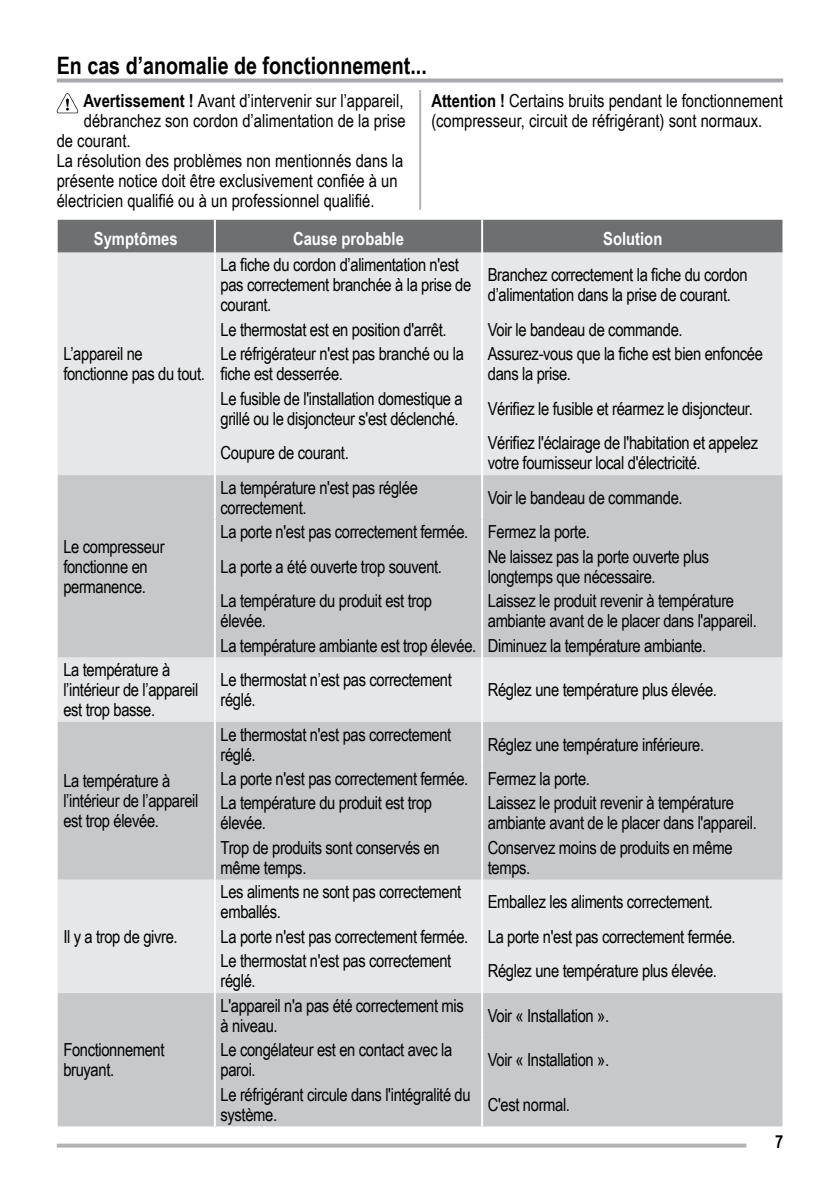
<style>
.page{position:relative;width:840px;height:1191px;background:#fff}
.page>*{position:absolute;margin:0;border:0;box-sizing:border-box;transform-origin:0 0}
.t1{font:700 24px "Arial Narrow";color:#000}
.t2{font:18px/20px "Arial Narrow";letter-spacing:-.02em;color:#000}
.t3{font:18px/20px "Arial Narrow";color:#000}
.t4{font:700 18px "Arial Narrow";color:#fff}
.t5{font:700 18px "Arial Narrow";color:#000}
.s1{font-weight:700}
</style>
<div class="page">
<svg style="left:57px;top:1143px;width:689px;height:4px;background:#bebfc1"></svg>
<hr style="left:419px;top:51px;width:2px;height:159px;background:#b2b4b6">
<svg style="left:57px;top:93px;width:21px;height:20px"></svg>
<div style="left:57px;top:51px;width:725px;height:39px;background:#fff"></div>
<svg style="left:57px;top:78px;width:725px;height:4px;background:#b2b3b6"></svg>
<div style="left:58px;top:220px;width:724px;height:33px;background:#6d6f71"></div>
<div style="left:58px;top:253px;width:724px;height:222px;background:#e6e7e8"></div>
<svg style="left:58px;top:475px;width:724px;height:651px;background:#ced0d2"></svg>
<hr style="left:214px;top:220px;width:2px;height:33px;background:#fff">
<hr style="left:481px;top:220px;width:2px;height:33px;background:#fff">
<hr style="left:214px;top:253px;width:2px;height:64px;background:#fff">
<hr style="left:481px;top:253px;width:2px;height:64px;background:#fff">
<hr style="left:214px;top:317px;width:2px;height:24px;background:#fff">
<hr style="left:481px;top:317px;width:2px;height:24px;background:#fff">
<hr style="left:214px;top:341px;width:2px;height:45px;background:#fff">
<hr style="left:481px;top:341px;width:2px;height:45px;background:#fff">
<hr style="left:214px;top:386px;width:2px;height:44px;background:#fff">
<hr style="left:481px;top:386px;width:2px;height:44px;background:#fff">
<hr style="left:214px;top:430px;width:2px;height:45px;background:#fff">
<hr style="left:481px;top:430px;width:2px;height:45px;background:#fff">
<hr style="left:214px;top:475px;width:2px;height:44px;background:#fff">
<hr style="left:481px;top:475px;width:2px;height:44px;background:#fff">
<hr style="left:214px;top:519px;width:2px;height:25px;background:#fff">
<hr style="left:481px;top:519px;width:2px;height:25px;background:#fff">
<hr style="left:214px;top:544px;width:2px;height:44px;background:#fff">
<hr style="left:481px;top:544px;width:2px;height:44px;background:#fff">
<hr style="left:214px;top:588px;width:2px;height:45px;background:#fff">
<hr style="left:481px;top:588px;width:2px;height:45px;background:#fff">
<hr style="left:214px;top:633px;width:2px;height:24px;background:#fff">
<hr style="left:481px;top:633px;width:2px;height:24px;background:#fff">
<hr style="left:214px;top:657px;width:2px;height:65px;background:#fff">
<hr style="left:481px;top:657px;width:2px;height:65px;background:#fff">
<hr style="left:214px;top:722px;width:2px;height:44px;background:#fff">
<hr style="left:214px;top:766px;width:2px;height:24px;background:#fff">
<hr style="left:214px;top:790px;width:2px;height:45px;background:#fff">
<hr style="left:214px;top:835px;width:2px;height:44px;background:#fff">
<hr style="left:214px;top:879px;width:2px;height:45px;background:#fff">
<hr style="left:214px;top:924px;width:2px;height:24px;background:#fff">
<hr style="left:214px;top:948px;width:2px;height:45px;background:#fff">
<hr style="left:214px;top:993px;width:2px;height:44px;background:#fff">
<hr style="left:214px;top:1037px;width:2px;height:45px;background:#fff">
<hr style="left:214px;top:1082px;width:2px;height:44px;background:#fff">
<hr style="left:481px;top:722px;width:2px;height:44px;background:#fff">
<hr style="left:481px;top:766px;width:2px;height:24px;background:#fff">
<hr style="left:481px;top:790px;width:2px;height:45px;background:#fff">
<hr style="left:481px;top:835px;width:2px;height:44px;background:#fff">
<hr style="left:481px;top:879px;width:2px;height:45px;background:#fff">
<hr style="left:481px;top:924px;width:2px;height:24px;background:#fff">
<hr style="left:481px;top:948px;width:2px;height:45px;background:#fff">
<hr style="left:481px;top:993px;width:2px;height:44px;background:#fff">
<hr style="left:481px;top:1037px;width:2px;height:45px;background:#fff">
<hr style="left:481px;top:1082px;width:2px;height:44px;background:#fff">
<h1 class="t1" style="left:57px;top:47px;width:371px">En cas d’anomalie de fonctionnement...</h1>
<p class="t3" style="left:83px;top:90px;width:321px"><span class="s1">Avertissement !</span> Avant d’intervenir sur l’appareil,</p>
<p class="t3" style="left:84px;top:110px;width:323px">débranchez son cordon d’alimentation de la prise</p>
<p class="t3" style="left:57px;top:130px;width:75px">de courant.</p>
<p class="t3" style="left:57px;top:150px;width:348px">La résolution des problèmes non mentionnés dans la</p>
<p class="t3" style="left:57px;top:170px;width:342px">présente notice doit être exclusivement confiée à un</p>
<p class="t3" style="left:57px;top:190px;width:319px">électricien qualifié ou à un professionnel qualifié.</p>
<p class="t3" style="left:431px;top:90px;width:353px"><span class="s1">Attention !</span> Certains bruits pendant le fonctionnement (compresseur, circuit de réfrigérant) sont normaux.</p>
<p class="t4" style="left:94px;top:225px;width:85px">Symptômes</p>
<p class="t4" style="left:293px;top:225px;width:112px">Cause probable</p>
<p class="t4" style="left:603px;top:225px;width:61px">Solution</p>
<p class="t2" style="left:63px;top:343px;width:143px">L’appareil ne fonctionne pas du tout.</p>
<p class="t2" style="left:63px;top:536px;width:103px">Le compresseur fonctionne en permanence.</p>
<p class="t2" style="left:220px;top:254px;width:252px">La fiche du cordon d’alimentation n'est pas correctement branchée à la prise de courant.</p>
<p class="t2" style="left:487px;top:264px;width:261px">Branchez correctement la fiche du cordon d’alimentation dans la prise de courant.</p>
<p class="t2" style="left:220px;top:319px;width:227px">Le thermostat est en position d'arrêt.</p>
<p class="t2" style="left:487px;top:319px;width:196px">Voir le bandeau de commande.</p>
<p class="t2" style="left:220px;top:343px;width:245px">Le réfrigérateur n'est pas branché ou la fiche est desserrée.</p>
<p class="t2" style="left:487px;top:343px;width:276px">Assurez-vous que la fiche est bien enfoncée dans la prise.</p>
<p class="t2" style="left:220px;top:388px;width:243px">Le fusible de l'installation domestique a grillé ou le disjoncteur s'est déclenché.</p>
<p class="t2" style="left:487px;top:398px;width:266px">Vérifiez le fusible et réarmez le disjoncteur.</p>
<p class="t2" style="left:220px;top:442px;width:130px">Coupure de courant.</p>
<p class="t2" style="left:487px;top:432px;width:272px">Vérifiez l'éclairage de l'habitation et appelez votre fournisseur local d'électricité.</p>
<p class="t2" style="left:220px;top:477px;width:199px">La température n'est pas réglée correctement.</p>
<p class="t2" style="left:220px;top:479px;width:463px;line-height:34.4px;text-indent:267px">Voir le bandeau de commande.<br>La porte n'est pas correctement fermée. Fermez la porte.<br>La porte a été ouverte trop souvent.</p>
<p class="t2" style="left:487px;top:545px;width:223px">Ne laissez pas la porte ouverte plus longtemps que nécessaire.</p>
<p class="t2" style="left:220px;top:590px;width:213px">La température du produit est trop élevée.</p>
<p class="t2" style="left:487px;top:590px;width:270px">Laissez le produit revenir à température ambiante avant de le placer dans l'appareil.</p>
<p class="t2" style="left:220px;top:634px;width:487px">La température ambiante est trop élevée. Diminuez la température ambiante.</p>
<p class="t2" style="left:63px;top:659px;width:136px">La température à l’intérieur de l’appareil est trop basse.</p>
<p class="t2" style="left:220px;top:669px;width:233px">Le thermostat n’est pas correctement réglé.</p>
<p class="t2" style="left:487px;top:679px;width:230px">Réglez une température plus élevée.</p>
<p class="t2" style="left:63px;top:770px;width:136px">La température à l’intérieur de l’appareil est trop élevée.</p>
<p class="t2" style="left:63px;top:925px;width:116px">Il y a trop de givre.</p>
<p class="t2" style="left:63px;top:1039px;width:103px">Fonctionnement bruyant.</p>
<p class="t2" style="left:220px;top:723px;width:232px">Le thermostat n'est pas correctement réglé.</p>
<p class="t2" style="left:220px;top:726px;width:485px;line-height:34.4px;text-indent:267px">Réglez une température inférieure.<br>La porte n'est pas correctement fermée. Fermez la porte.</p>
<p class="t2" style="left:220px;top:792px;width:213px">La température du produit est trop élevée.</p>
<p class="t2" style="left:487px;top:792px;width:270px">Laissez le produit revenir à température ambiante avant de le placer dans l'appareil.</p>
<p class="t2" style="left:220px;top:837px;width:220px">Trop de produits sont conservés en même temps.</p>
<p class="t2" style="left:487px;top:837px;width:246px">Conservez moins de produits en même temps.</p>
<p class="t2" style="left:220px;top:881px;width:242px">Les aliments ne sont pas correctement emballés.</p>
<p class="t2" style="left:220px;top:884px;width:516px;line-height:34.4px;text-indent:267px">Emballez les aliments correctement.<br>La porte n'est pas correctement fermée. La porte n'est pas correctement fermée.</p>
<p class="t2" style="left:220px;top:950px;width:232px">Le thermostat n'est pas correctement réglé.</p>
<p class="t2" style="left:487px;top:960px;width:230px">Réglez une température plus élevée.</p>
<p class="t2" style="left:220px;top:994px;width:245px">L'appareil n'a pas été correctement mis à niveau.</p>
<p class="t2" style="left:487px;top:1004px;width:123px">Voir « Installation ».</p>
<p class="t2" style="left:220px;top:1039px;width:233px">Le congélateur est en contact avec la paroi.</p>
<p class="t2" style="left:487px;top:1049px;width:123px">Voir « Installation ».</p>
<p class="t2" style="left:220px;top:1083px;width:251px">Le réfrigérant circule dans l'intégralité du système.</p>
<p class="t2" style="left:487px;top:1093px;width:84px">C'est normal.</p>
<p class="t5" style="left:774px;top:1127px;width:10px">7</p>
</div>
